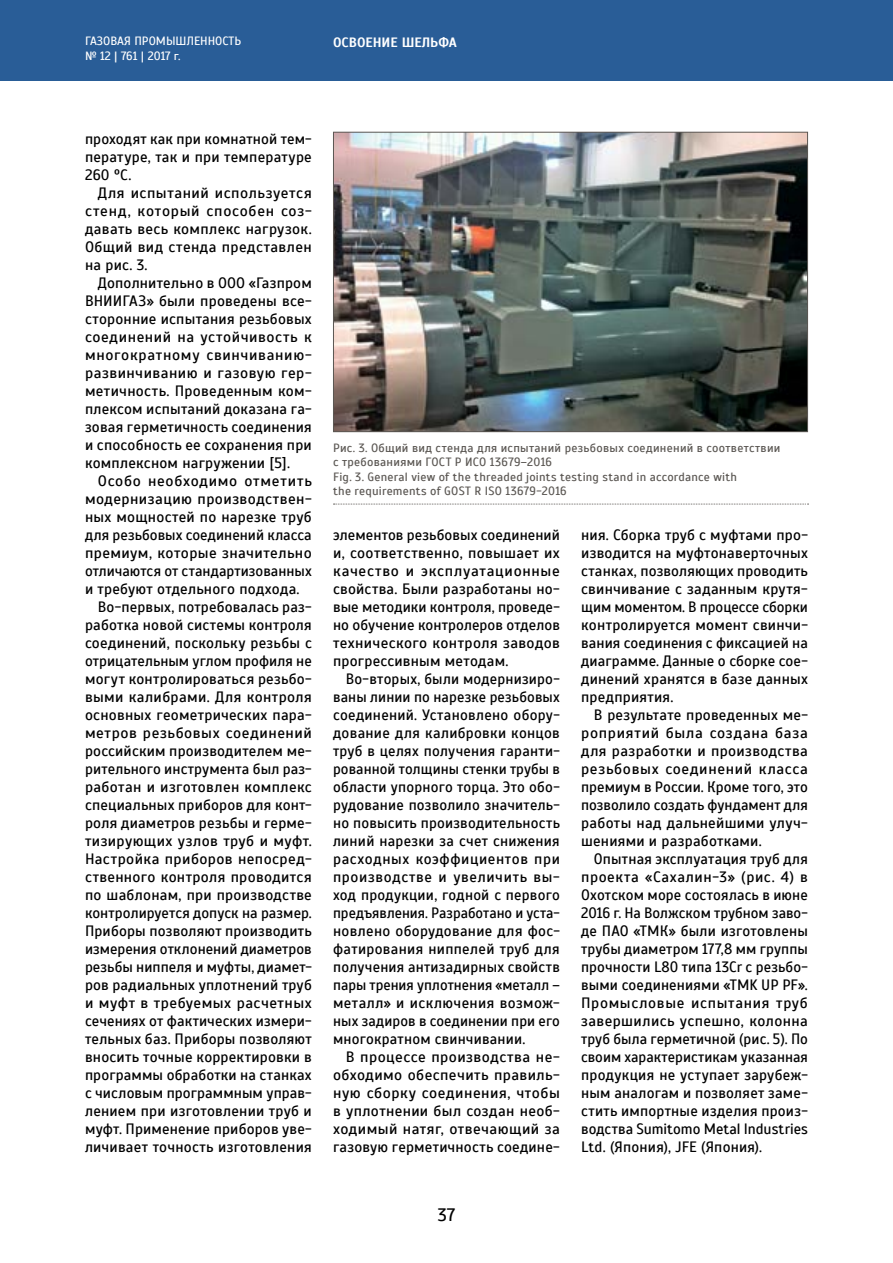
<style>
.page{position:relative;width:893px;height:1263px;background:#fff}
.page>*{position:absolute;margin:0;border:0;box-sizing:border-box;transform-origin:0 0}
.t1{font:18px "Scada";color:#000}
.t2{font:15px/18px "Scada";letter-spacing:.015em;color:#000;text-align:justify}
.t3{font:15px "Scada";letter-spacing:.035em;color:#000}
.t4{font:15px "Scada";letter-spacing:.05em;color:#000}
.t5{font:700 13.5px "Scada";color:#fff}
.t6{font:12px/14.4px "Scada";letter-spacing:.02em;color:#5b5753}
.t7{font:12px/14.4px "Scada";color:#fff}
</style>
<div class="page">
<div style="left:0;top:0;width:893px;height:81px;background:#295d97"></div>
<img style="left:335px;top:134px;width:471px;height:296px">
<div style="left:333px;top:132px;width:475px;height:300px;border:1px solid #5b5753"></div>
<svg style="left:333px;top:504px;width:475px;height:1px"></svg>
<p class="t7" style="left:85px;top:34px;width:158px">ГАЗОВАЯ ПРОМЫШЛЕННОСТЬ № 12 | 761 | 2017 г.</p>
<p class="t5" style="left:333px;top:34px;width:125px">ОСВОЕНИЕ ШЕЛЬФА</p>
<p class="t2" style="left:85px;top:130px;width:228px">проходят как при комнатной тем&shy;пературе, так и при температуре 260 ºС.</p>
<p class="t2" style="left:85px;top:184px;width:228px;text-indent:13px">Для испытаний используется стенд, который способен соз&shy;давать весь комплекс нагрузок.<br>Общий вид стенда представлен на рис. 3.</p>
<p class="t2" style="left:85px;top:274px;width:228px;text-indent:13px">Дополнительно в ООО «Газпром ВНИИГАЗ» были проведены все&shy;сторонние испытания резьбовых соединений на устойчивость к многократному свинчиванию&shy;развинчиванию и газовую гер&shy;метичность. Проведенным ком&shy;плексом испытаний доказана га&shy;зовая герметичность соединения и способность ее сохранения при комплексном нагружении [5].</p>
<p class="t4" style="left:98px;top:472px;width:216px">Особо необходимо отметить</p>
<p class="t2" style="left:85px;top:490px;width:228px">модернизацию производствен-</p>
<p class="t2" style="left:85px;top:508px;width:228px">ных мощностей по нарезке труб</p>
<p class="t2" style="left:85px;top:526px;width:228px">для резьбовых соединений класса</p>
<p class="t2" style="left:85px;top:544px;width:228px">премиум, которые значительно</p>
<p class="t2" style="left:85px;top:562px;width:228px">отличаются от стандартизованных</p>
<p class="t2" style="left:85px;top:580px;width:216px">и требуют отдельного подхода.</p>
<p class="t2" style="left:98px;top:598px;width:216px">Во-первых, потребовалась раз-</p>
<p class="t2" style="left:85px;top:616px;width:228px">работка новой системы контроля</p>
<p class="t2" style="left:85px;top:634px;width:228px">соединений, поскольку резьбы с</p>
<p class="t2" style="left:85px;top:652px;width:228px">отрицательным углом профиля не</p>
<p class="t2" style="left:85px;top:670px;width:228px">могут контролироваться резьбо-</p>
<p class="t2" style="left:85px;top:688px;width:228px">выми калибрами. Для контроля</p>
<p class="t2" style="left:85px;top:706px;width:228px">основных геометрических пара-</p>
<p class="t3" style="left:85px;top:724px;width:228px">метров резьбовых соединений</p>
<p class="t2" style="left:85px;top:742px;width:228px">российским производителем ме-</p>
<p class="t2" style="left:85px;top:760px;width:228px">рительного инструмента был раз-</p>
<p class="t2" style="left:85px;top:778px;width:228px">работан и изготовлен комплекс</p>
<p class="t2" style="left:85px;top:796px;width:228px">специальных приборов для конт-</p>
<p class="t2" style="left:85px;top:814px;width:228px">роля диаметров резьбы и герме-</p>
<p class="t2" style="left:85px;top:832px;width:228px">тизирующих узлов труб и муфт.</p>
<p class="t2" style="left:85px;top:850px;width:228px">Настройка приборов непосред-</p>
<p class="t2" style="left:85px;top:868px;width:228px">ственного контроля проводится</p>
<p class="t2" style="left:85px;top:886px;width:228px">по шаблонам, при производстве</p>
<p class="t2" style="left:85px;top:904px;width:228px">контролируется допуск на размер.</p>
<p class="t2" style="left:85px;top:922px;width:228px">Приборы позволяют производить</p>
<p class="t2" style="left:85px;top:940px;width:228px">измерения отклонений диаметров</p>
<p class="t2" style="left:85px;top:958px;width:228px">резьбы ниппеля и муфты, диамет-</p>
<p class="t2" style="left:85px;top:976px;width:228px">ров радиальных уплотнений труб</p>
<p class="t2" style="left:85px;top:994px;width:228px">и муфт в требуемых расчетных</p>
<p class="t2" style="left:85px;top:1012px;width:228px">сечениях от фактических измери-</p>
<p class="t2" style="left:85px;top:1030px;width:228px">тельных баз. Приборы позволяют</p>
<p class="t2" style="left:85px;top:1048px;width:228px">вносить точные корректировки в</p>
<p class="t2" style="left:85px;top:1066px;width:228px">программы обработки на станках</p>
<p class="t2" style="left:85px;top:1084px;width:228px">с числовым программным управ-</p>
<p class="t2" style="left:85px;top:1102px;width:228px">лением при изготовлении труб и</p>
<p class="t2" style="left:85px;top:1120px;width:228px">муфт. Применение приборов уве-</p>
<p class="t2" style="left:85px;top:1138px;width:228px">личивает точность изготовления</p>
<p class="t6" style="left:333px;top:441px;width:449px">Рис. 3. Общий вид стенда для испытаний резьбовых соединений в соответствии с требованиями ГОСТ Р ИСО 13679–2016<br>Fig. 3. General view of the threaded joints testing stand in accordance with<br>the requirements of GOST R ISO 13679-2016</p>
<p class="t2" style="left:333px;top:526px;width:228px">элементов резьбовых соединений и, соответственно, повышает их качество и эксплуатационные свойства. Были разработаны но&shy;вые методики контроля, проведе&shy;но обучение контролеров отделов технического контроля заводов прогрессивным методам.</p>
<p class="t2" style="left:333px;top:670px;width:228px;text-indent:13px">Во-вторых, были модернизиро&shy;ваны линии по нарезке резьбовых соединений. Установлено обору&shy;дование для калибровки концов труб в целях получения гаранти&shy;рованной толщины стенки трубы в области упорного торца. Это обо&shy;рудование позволило значитель&shy;но повысить производительность линий нарезки за счет снижения расходных коэффициентов при производстве и увеличить вы&shy;ход продукции, годной с первого предъявления. Разработано и уста&shy;новлено оборудование для фос&shy;фатирования ниппелей труб для получения антизадирных свойств пары трения уплотнения «металл – металл» и исключения возмож&shy;ных задиров в соединении при его многократном свинчивании.</p>
<p class="t2" style="left:333px;top:1048px;width:228px;text-indent:13px">В процессе производства не&shy;обходимо обеспечить правиль&shy;ную сборку соединения, чтобы в уплотнении был создан необ&shy;ходимый натяг, отвечающий за газовую герметичность соедине-</p>
<p class="t1" style="left:438px;top:1204px;width:19px">37</p>
<p class="t2" style="left:581px;top:526px;width:228px">ния. Сборка труб с муфтами про&shy;изводится на муфтонаверточных станках, позволяющих проводить свинчивание с заданным крутя&shy;щим моментом. В процессе сборки контролируется момент свинчи&shy;вания соединения с фиксацией на диаграмме. Данные о сборке сое&shy;динений хранятся в базе данных предприятия.</p>
<p class="t2" style="left:581px;top:706px;width:228px;text-indent:13px">В результате проведенных ме&shy;роприятий была создана база для разработки и производства резьбовых соединений класса премиум в России. Кроме того, это позволило создать фундамент для работы над дальнейшими улуч&shy;шениями и разработками.</p>
<p class="t2" style="left:581px;top:850px;width:228px;text-indent:13px">Опытная эксплуатация труб для проекта «Сахалин-3» (рис. 4) в Охотском море состоялась в июне 2016 г. На Волжском трубном заво&shy;де ПАО «ТМК» были изготовлены трубы диаметром 177,8 мм группы прочности L80 типа 13Cr с резьбо&shy;выми соединениями «TMK UP PF».<br>Промысловые испытания труб завершились успешно, колонна труб была герметичной (рис. 5). По своим характеристикам указанная продукция не уступает зарубеж&shy;ным аналогам и позволяет заме&shy;стить импортные изделия произ&shy;водства Sumitomo Metal Industries Ltd. (Япония), JFE (Япония).</p>
</div>
